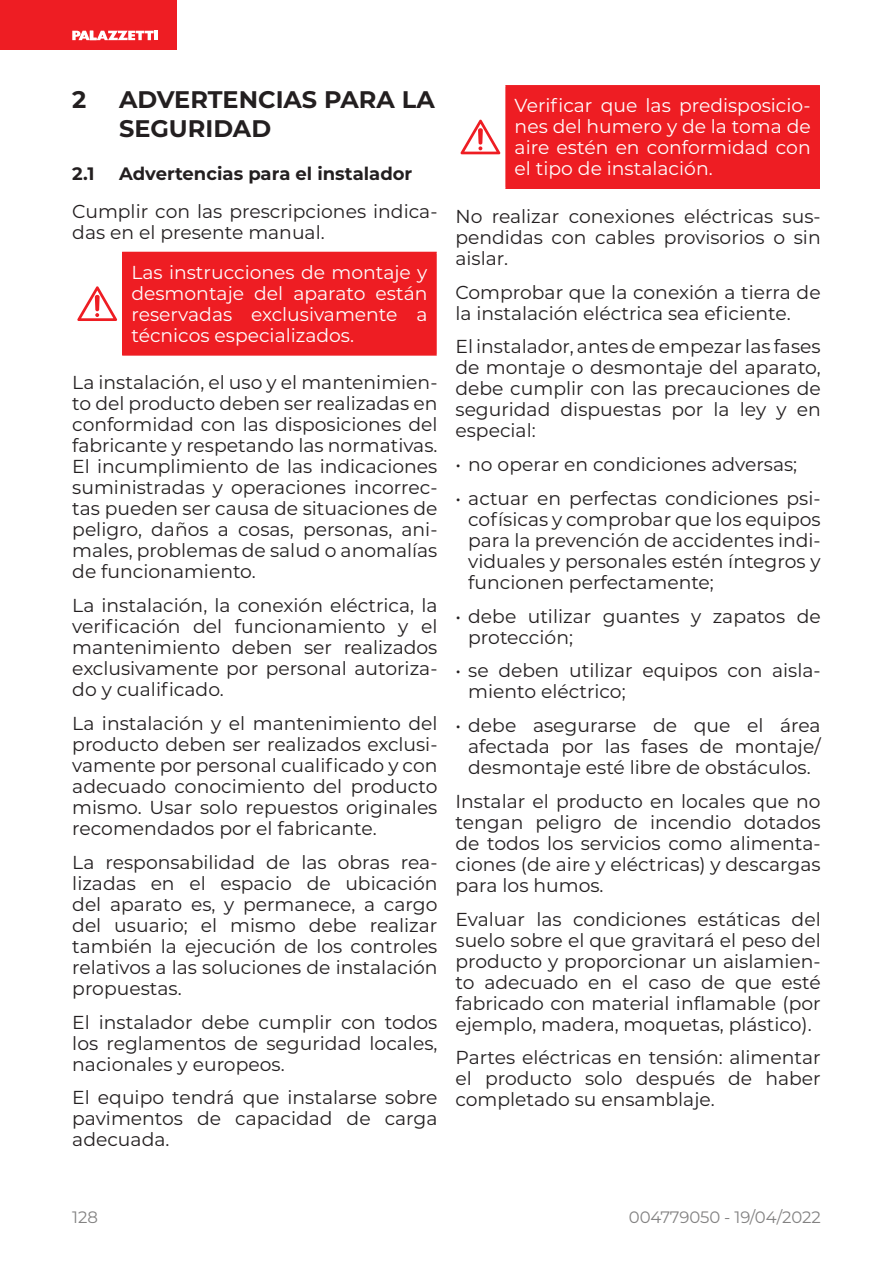
<style>
.page{position:relative;width:893px;height:1263px;background:#fff}
.page>*{position:absolute;margin:0;border:0;box-sizing:border-box;transform-origin:0 0}
.t1{font:700 24px/28.8px "Montserrat";color:#231f20}
.t2{font:18.75px/21px "Montserrat";color:#231f20;text-align:justify}
.t3{font:18.75px/21px "Montserrat";color:#fff;text-align:justify}
.t4{font:700 18px "Montserrat";color:#231f20}
.t5{font:16.5px "Montserrat";letter-spacing:-.01em;color:#838282}
</style>
<div class="page">
<div style="left:0;top:0;width:176px;height:50px;background:#ee1d23"></div>
<svg style="left:72px;top:31px;width:85px;height:9px"></svg>
<div style="left:123px;top:252px;width:313px;height:103px;background:#ee1d23"></div>
<hr style="left:122px;top:252px;width:315px;height:1px;background:#ee1d23">
<hr style="left:435px;top:253px;width:2px;height:101px;background:#ee1d23">
<hr style="left:122px;top:354px;width:315px;height:2px;background:#ee1d23">
<hr style="left:122px;top:253px;width:2px;height:101px;background:#ee1d23">
<svg style="left:77px;top:286px;width:40px;height:35px"></svg>
<div style="left:506px;top:86px;width:313px;height:102px;background:#ee1d23"></div>
<hr style="left:505px;top:85px;width:315px;height:2px;background:#ee1d23">
<hr style="left:505px;top:87px;width:2px;height:100px;background:#ee1d23">
<hr style="left:818px;top:87px;width:2px;height:100px;background:#ee1d23">
<hr style="left:505px;top:187px;width:315px;height:2px;background:#ee1d23">
<svg style="left:461px;top:120px;width:39px;height:34px"></svg>
<p class="t1" style="left:72px;top:84px;width:16px">2</p>
<p class="t1" style="left:119px;top:84px;width:317px">ADVERTENCIAS PARA LA<br>SEGURIDAD</p>
<p class="t4" style="left:72px;top:161px;width:24px">2.1</p>
<p class="t4" style="left:119px;top:161px;width:295px">Advertencias para el instalador</p>
<p class="t2" style="left:72px;top:200px;width:367px">Cumplir con las prescripciones indica&shy;das en el presente manual.</p>
<p class="t3" style="left:131px;top:261px;width:298px">Las instrucciones de montaje y desmontaje del aparato están reservadas exclusivamente a técnicos especializados.</p>
<p class="t2" style="left:72px;top:372px;width:367px">La instalación, el uso y el mantenimien&shy;to del producto deben ser realizadas en conformidad con las disposiciones del fabricante y respetando las normativas.<br>El incumplimiento de las indicaciones suministradas y operaciones incorrec&shy;tas pueden ser causa de situaciones de peligro, daños a cosas, personas, ani&shy;males, problemas de salud o anomalías de funcionamiento.</p>
<p class="t2" style="left:72px;top:594px;width:367px">La instalación, la conexión eléctrica, la verificación del funcionamiento y el mantenimiento deben ser realizados exclusivamente por personal autoriza&shy;do y cualificado.</p>
<p class="t2" style="left:72px;top:712px;width:367px">La instalación y el mantenimiento del producto deben ser realizados exclusi&shy;vamente por personal cualificado y con adecuado conocimiento del producto mismo. Usar solo repuestos originales recomendados por el fabricante.</p>
<p class="t2" style="left:72px;top:851px;width:367px">La responsabilidad de las obras rea&shy;lizadas en el espacio de ubicación del aparato es, y permanece, a cargo del usuario; el mismo debe realizar también la ejecución de los controles relativos a las soluciones de instalación propuestas.</p>
<p class="t2" style="left:72px;top:1011px;width:367px">El instalador debe cumplir con todos los reglamentos de seguridad locales, nacionales y europeos.</p>
<p class="t2" style="left:72px;top:1086px;width:367px">El equipo tendrá que instalarse sobre pavimentos de capacidad de carga adecuada.</p>
<p class="t3" style="left:515px;top:95px;width:298px">Verificar que las predisposicio&shy;nes del humero y de la toma de aire estén en conformidad con el tipo de instalación.</p>
<p class="t2" style="left:455px;top:205px;width:367px">No realizar conexiones eléctricas sus&shy;pendidas con cables provisorios o sin aislar.</p>
<p class="t2" style="left:455px;top:281px;width:367px">Comprobar que la conexión a tierra de la instalación eléctrica sea eficiente.</p>
<p class="t2" style="left:455px;top:335px;width:367px">El instalador, antes de empezar las fases de montaje o desmontaje del aparato, debe cumplir con las precauciones de seguridad dispuestas por la ley y en especial:</p>
<p class="t2" style="left:455px;top:453px;width:343px">• no operar en condiciones adversas;</p>
<p class="t2" style="left:468px;top:487px;width:354px;text-indent:-13px">• actuar en perfectas condiciones psi&shy;cofísicas y comprobar que los equipos para la prevención de accidentes indi&shy;viduales y personales estén íntegros y funcionen perfectamente;</p>
<p class="t2" style="left:468px;top:605px;width:354px;text-indent:-13px">• debe utilizar guantes y zapatos de protección;</p>
<p class="t2" style="left:468px;top:659px;width:354px;text-indent:-13px">• se deben utilizar equipos con aisla&shy;miento eléctrico;</p>
<p class="t2" style="left:468px;top:714px;width:354px;text-indent:-13px">• debe asegurarse de que el área afectada por las fases de montaje/ desmontaje esté libre de obstáculos.</p>
<p class="t2" style="left:455px;top:790px;width:367px">Instalar el producto en locales que no tengan peligro de incendio dotados de todos los servicios como alimenta&shy;ciones (de aire y eléctricas) y descargas para los humos.</p>
<p class="t2" style="left:455px;top:908px;width:367px">Evaluar las condiciones estáticas del suelo sobre el que gravitará el peso del producto y proporcionar un aislamien&shy;to adecuado en el caso de que esté fabricado con material inflamable (por ejemplo, madera, moquetas, plástico).</p>
<p class="t2" style="left:455px;top:1046px;width:367px">Partes eléctricas en tensión: alimentar el producto solo después de haber completado su ensamblaje.</p>
<p class="t5" style="left:72px;top:1206px;width:27px">128</p>
<p class="t5" style="left:629px;top:1206px;width:193px">004779050 - 19/04/2022</p>
</div>
